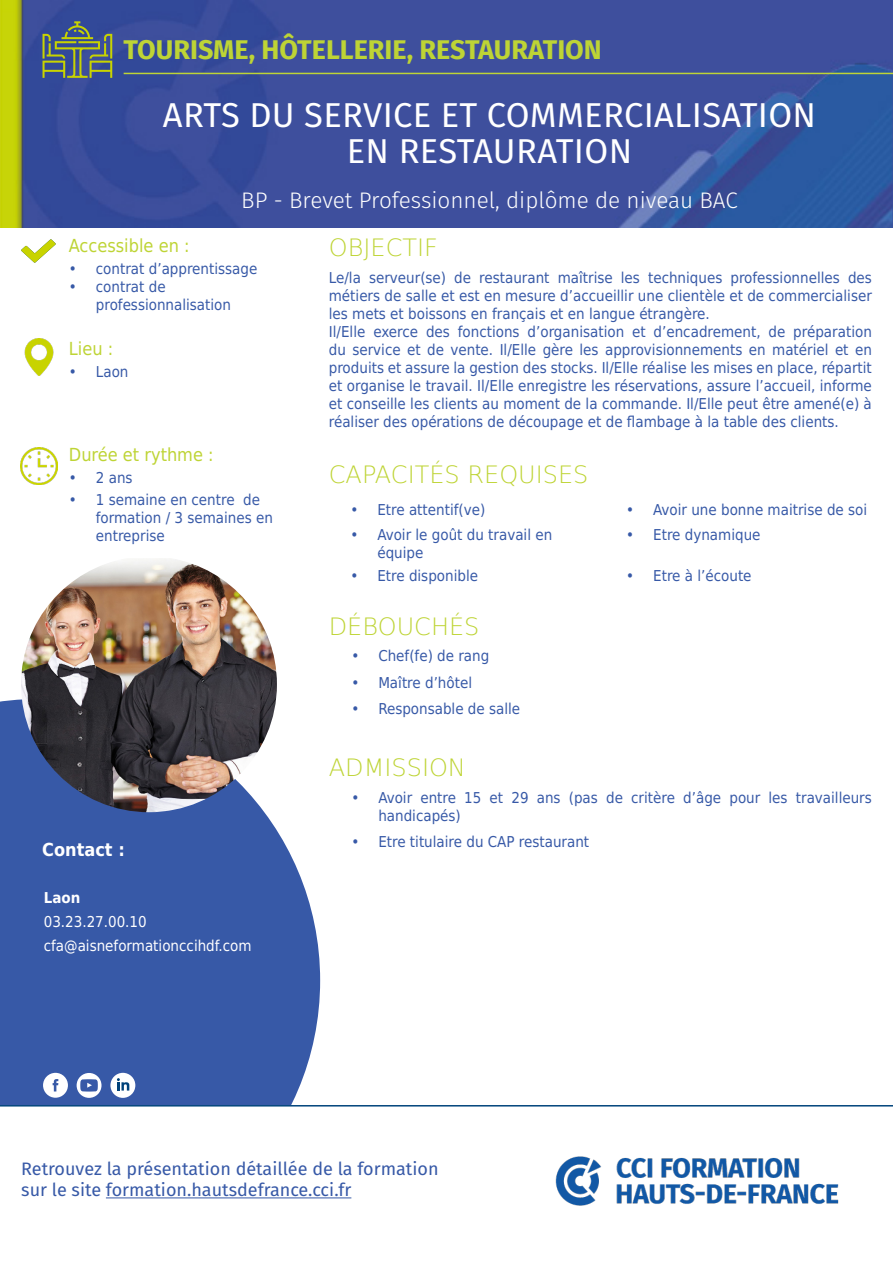
<style>
.page{position:relative;width:893px;height:1263px;background:#fff}
.page>*{position:absolute;margin:0;border:0;box-sizing:border-box;transform-origin:0 0}
.t1{font:34.5px "Fira Sans";letter-spacing:.01em;color:#fff}
.t2{font:700 27px "Fira Sans";color:#bed435}
.Texte_courant{font:200 24px "DejaVu Sans";color:#bed435}
.Titres{font:200 24px "DejaVu Sans";color:#bed435}
.t3{font:300 22.5px "Fira Sans";color:#fff}
.t4{font:18px "Fira Sans";color:#3759a7}
.t5{font:18px "DejaVu Sans Condensed";color:#bed435}
.t6{font:700 18px "DejaVu Sans Condensed";color:#fff}
.Texte_courant-2{font:15px/18px "DejaVu Sans Condensed";color:#3759a7}
.t7{font:15px "DejaVu Sans Condensed";color:#fff}
.t8{font:700 15px "DejaVu Sans Condensed";color:#fff}
</style>
<div class="page">
<svg style="left:0;top:699px;width:320px;height:406px;background:#4766ae"></svg>
<svg style="left:43px;top:1073px;width:25px;height:25px"></svg>
<svg style="left:77px;top:1073px;width:25px;height:25px"></svg>
<img style="left:21px;top:559px;width:256px;height:253px">
<div style="left:110px;top:1073px;width:25px;height:25px;background:#fff;border-radius:50%"></div>
<svg style="left:117px;top:1078px;width:12px;height:12px"></svg>
<img style="left:21px;top:239px;width:35px;height:24px">
<hr style="left:0;top:1105px;width:893px;height:1px;background:#00447b">
<img style="left:0;top:0;width:893px;height:227px">
<img style="left:24px;top:338px;width:30px;height:37px">
<img style="left:20px;top:447px;width:37px;height:37px">
<img style="left:555px;top:1156px;width:284px;height:50px">
<hr style="left:124px;top:73px;width:769px;height:1px;background:#bed435">
<svg style="left:43px;top:21px;width:69px;height:57px;background:#5b6e70"></svg>
<hr style="left:106px;top:1197px;width:245px;height:1px;background:#3759a7">
<p class="t2" style="left:124px;top:27px;width:480px">TOURISME, HÔTELLERIE, RESTAURATION</p>
<p class="t1" style="left:163px;top:89px;width:655px">ARTS DU SERVICE ET COMMERCIALISATION</p>
<p class="t1" style="left:347px;top:125px;width:287px">EN RESTAURATION</p>
<p class="t3" style="left:241px;top:184px;width:498px">BP - Brevet Professionnel, diplôme de niveau BAC</p>
<p class="t5" style="left:69px;top:231px;width:122px">Accessible en :</p>
<p class="Texte_courant-2" style="left:69px;top:259px;width:190px">• contrat d’apprentissage</p>
<p class="Texte_courant-2" style="left:96px;top:277px;width:137px;text-indent:-27px">• contrat de professionnalisation</p>
<p class="t5" style="left:69px;top:334px;width:46px">Lieu :</p>
<p class="Texte_courant-2" style="left:69px;top:362px;width:61px">• Laon</p>
<p class="t5" style="left:69px;top:440px;width:146px">Durée et rythme :</p>
<p class="Texte_courant-2" style="left:69px;top:468px;width:65px">• 2 ans</p>
<p class="Texte_courant-2" style="left:96px;top:491px;width:179px;text-indent:-27px">• 1 semaine en centre de formation / 3 semaines en entreprise</p>
<p class="t6" style="left:42px;top:835px;width:84px">Contact :</p>
<p class="t8" style="left:44px;top:886px;width:38px">Laon</p>
<p class="t7" style="left:44px;top:910px;width:104px">03.23.27.00.10</p>
<p class="t7" style="left:44px;top:934px;width:209px">cfa@aisneformationccihdf.com</p>
<p class="Titres" style="left:329px;top:230px;width:111px">OBJECTIF</p>
<p class="Texte_courant-2" style="left:329px;top:268px;width:545px;text-align:justify">Le/la serveur(se) de restaurant maîtrise les techniques professionnelles des métiers de salle et est en mesure d’accueillir une clientèle et de commercialiser les mets et boissons en français et en langue étrangère.</p>
<p class="Texte_courant-2" style="left:329px;top:322px;width:545px;text-align:justify">Il/Elle exerce des fonctions d’organisation et d’encadrement, de préparation du service et de vente. Il/Elle gère les approvisionnements en matériel et en produits et assure la gestion des stocks. Il/Elle réalise les mises en place, répartit et organise le travail. Il/Elle enregistre les réservations, assure l’accueil, informe et conseille les clients au moment de la commande. Il/Elle peut être amené(e) à réaliser des opérations de découpage et de flambage à la table des clients.</p>
<p class="Texte_courant" style="left:329px;top:456px;width:261px">CAPACITÉS REQUISES</p>
<p class="Texte_courant-2" style="left:350px;top:500px;width:136px">• Etre attentif(ve)</p>
<p class="Texte_courant-2" style="left:626px;top:500px;width:242px">• Avoir une bonne maitrise de soi</p>
<p class="Texte_courant-2" style="left:377px;top:525px;width:176px;text-indent:-27px">• Avoir le goût du travail en équipe</p>
<p class="Texte_courant-2" style="left:626px;top:525px;width:136px">• Etre dynamique</p>
<p class="Texte_courant-2" style="left:350px;top:566px;width:129px">• Etre disponible</p>
<p class="Texte_courant-2" style="left:626px;top:566px;width:127px">• Etre à l’écoute</p>
<p class="Texte_courant" style="left:329px;top:608px;width:152px">DÉBOUCHÉS</p>
<p class="Texte_courant-2" style="left:351px;top:646px;width:139px">• Chef(fe) de rang</p>
<p class="Texte_courant-2" style="left:351px;top:673px;width:122px">• Maître d’hôtel</p>
<p class="Texte_courant-2" style="left:351px;top:699px;width:170px">• Responsable de salle</p>
<p class="Texte_courant" style="left:329px;top:750px;width:139px">ADMISSION</p>
<p class="Texte_courant-2" style="left:378px;top:788px;width:495px;text-indent:-27px">• Avoir entre 15 et 29 ans (pas de critère d’âge pour les travailleurs handicapés)</p>
<p class="Texte_courant-2" style="left:351px;top:832px;width:239px">• Etre titulaire du CAP restaurant</p>
<p class="t4" style="left:21px;top:1154px;width:419px">Retrouvez la présentation détaillée de la formation</p>
<p class="t4" style="left:21px;top:1176px;width:332px">sur le site formation.hautsdefrance.cci.fr</p>
</div>
